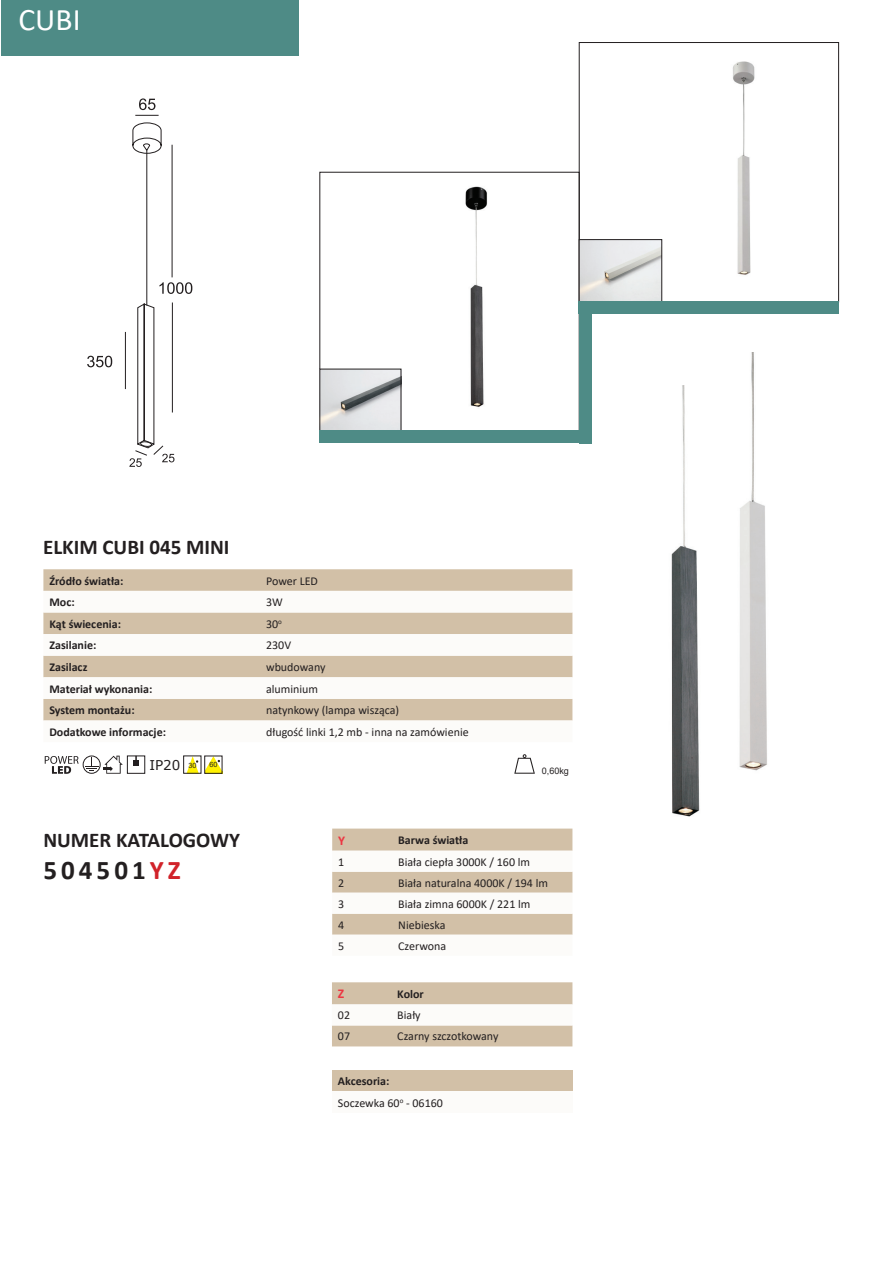
<style>
.page{position:relative;width:893px;height:1263px;background:#fff}
.page>*{position:absolute;margin:0;border:0;box-sizing:border-box;transform-origin:0 0}
.t1{font:31.5px "Calibri";color:#fff}
.t2{font:700 27px "Calibri";letter-spacing:.15em;color:#231f20}
.t3{font:700 21px "Calibri";color:#231f20}
.t4{font:13.5px "Verdana";color:#231f20}
.t5{font:700 13.5px "Calibri";color:#ec3642}
.t6{font:12px/21.3px "Calibri";color:#231f20}
.t7{font:700 12px "Calibri";color:#231f20}
.t8{font:9px "Arial";color:#231f20}
.t9{font:7.2px "Arial";color:#231f20}
.s1{color:#d1232a}
.s2{font-weight:700}
</style>
<div class="page">
<div style="left:1px;top:0;width:297px;height:55px;background:#4e8b86"></div>
<img style="left:671px;top:386px;width:29px;height:431px">
<img style="left:739px;top:353px;width:28px;height:418px">
<svg style="left:332px;top:828px;width:240px;height:107px"></svg>
<img style="left:347px;top:186px;width:141px;height:244px">
<img style="left:662px;top:61px;width:93px;height:239px">
<div style="left:579px;top:42px;width:260px;height:260px;border:1px solid #231f20"></div>
<img style="left:321px;top:371px;width:78px;height:59px">
<img style="left:581px;top:241px;width:79px;height:60px">
<div style="left:579px;top:239px;width:83px;height:65px;border:1px solid #231f20"></div>
<svg style="left:332px;top:982px;width:240px;height:64px"></svg>
<svg style="left:43px;top:569px;width:529px;height:22px;background:#d2c1a8"></svg>
<svg style="left:43px;top:612px;width:529px;height:109px;fill:#d2c0a7"></svg>
<div style="left:332px;top:1070px;width:240px;height:21px;background:#d2c0a7"></div>
<div style="left:332px;top:1091px;width:240px;height:22px;background:#fcfbf9"></div>
<div style="left:579px;top:301px;width:260px;height:13px;background:#4e8b86"></div>
<div style="left:579px;top:311px;width:13px;height:132px;background:#4e8b86"></div>
<div style="left:319px;top:430px;width:273px;height:13px;background:#4e8b86"></div>
<svg style="left:87px;top:356px;width:25px;height:11px"></svg>
<svg style="left:125px;top:98px;width:67px;height:369px"></svg>
<div style="left:127px;top:755px;width:18px;height:19px;border:1px solid #231f20"></div>
<svg style="left:133px;top:756px;width:6px;height:9px"></svg>
<svg style="left:514px;top:754px;width:21px;height:20px"></svg>
<svg style="left:85px;top:756px;width:38px;height:18px"></svg>
<div style="left:83px;top:755px;width:18px;height:19px;border:1px solid #231f20;border-radius:50%"></div>
<svg style="left:45px;top:756px;width:34px;height:18px"></svg>
<div style="left:183px;top:755px;width:18px;height:19px;border:1px solid #231f20"></div>
<svg style="left:186px;top:756px;width:13px;height:18px"></svg>
<hr style="left:205px;top:771px;width:17px;height:3px;background:#fff101">
<div style="left:204px;top:756px;width:18px;height:18px;border:1px solid #231f20"></div>
<svg style="left:205px;top:756px;width:17px;height:15px"></svg>
<h1 class="t1" style="left:19px;top:-2px;width:64px">CUBI</h1>
<h3 class="t3" style="left:43px;top:532px;width:188px">ELKIM CUBI 045 MINI</h3>
<p class="t7" style="left:49px;top:572px;width:76px">Źródło światła:</p>
<p class="t6" style="left:266px;top:570px;width:53px">Power LED</p>
<p class="t7" style="left:49px;top:594px;width:27px">Moc:</p>
<p class="t6" style="left:266px;top:591px;width:18px">3W</p>
<p class="t7" style="left:49px;top:615px;width:73px">Kąt świecenia:</p>
<p class="t6" style="left:266px;top:613px;width:17px">30<sup>o</sup></p>
<p class="t7" style="left:49px;top:637px;width:48px">Zasilanie:</p>
<p class="t6" style="left:266px;top:634px;width:27px">230V</p>
<p class="t7" style="left:49px;top:658px;width:40px">Zasilacz</p>
<p class="t6" style="left:266px;top:656px;width:61px">wbudowany</p>
<p class="t7" style="left:49px;top:680px;width:104px">Materiał wykonania:</p>
<p class="t6" style="left:266px;top:678px;width:54px">aluminium</p>
<p class="t7" style="left:49px;top:702px;width:87px">System montażu:</p>
<p class="t6" style="left:266px;top:699px;width:135px">natynkowy (lampa wisząca)</p>
<p class="t7" style="left:49px;top:723px;width:118px">Dodatkowe informacje:</p>
<p class="t6" style="left:266px;top:721px;width:204px">długość linki 1,2 mb - inna na zamówienie</p>
<p class="t4" style="left:149px;top:756px;width:32px">IP20</p>
<p class="t9" style="left:189px;top:760px;width:10px">30</p>
<p class="t9" style="left:209px;top:760px;width:10px">60</p>
<p class="t8" style="left:542px;top:764px;width:29px">0,60kg</p>
<h3 class="t3" style="left:43px;top:825px;width:198px">NUMER KATALOGOWY</h3>
<h2 class="t2" style="left:43px;top:851px;width:139px">504501<span class="s1">YZ</span></h2>
<p class="t5" style="left:338px;top:831px;width:9px">Y</p>
<p class="t7" style="left:398px;top:832px;width:72px">Barwa światła</p>
<p class="t6" style="left:338px;top:851px;width:8px">1</p>
<p class="t6" style="left:398px;top:851px;width:133px">Biała ciepła 3000K / 160 lm</p>
<p class="t6" style="left:338px;top:872px;width:8px">2</p>
<p class="t6" style="left:398px;top:872px;width:151px">Biała naturalna 4000K / 194 lm</p>
<p class="t6" style="left:338px;top:893px;width:8px">3</p>
<p class="t6" style="left:398px;top:893px;width:134px">Biała zimna 6000K / 221 lm</p>
<p class="t6" style="left:338px;top:914px;width:8px">4</p>
<p class="t6" style="left:398px;top:914px;width:49px">Niebieska</p>
<p class="t6" style="left:338px;top:935px;width:8px">5</p>
<p class="t6" style="left:398px;top:935px;width:49px">Czerwona</p>
<p class="t5" style="left:338px;top:984px;width:8px">Z</p>
<p class="t7" style="left:397px;top:985px;width:28px">Kolor</p>
<p class="t6" style="left:338px;top:1004px;width:14px">02</p>
<p class="t6" style="left:397px;top:1004px;width:25px">Biały</p>
<p class="t6" style="left:338px;top:1025px;width:14px">07</p>
<p class="t6" style="left:397px;top:1025px;width:103px">Czarny szczotkowany</p>
<p class="t6" style="left:338px;top:1070px;width:106px"><span class="s2">Akcesoria:<br></span>Soczewka 60<sup>o</sup> - 06160</p>
</div>
